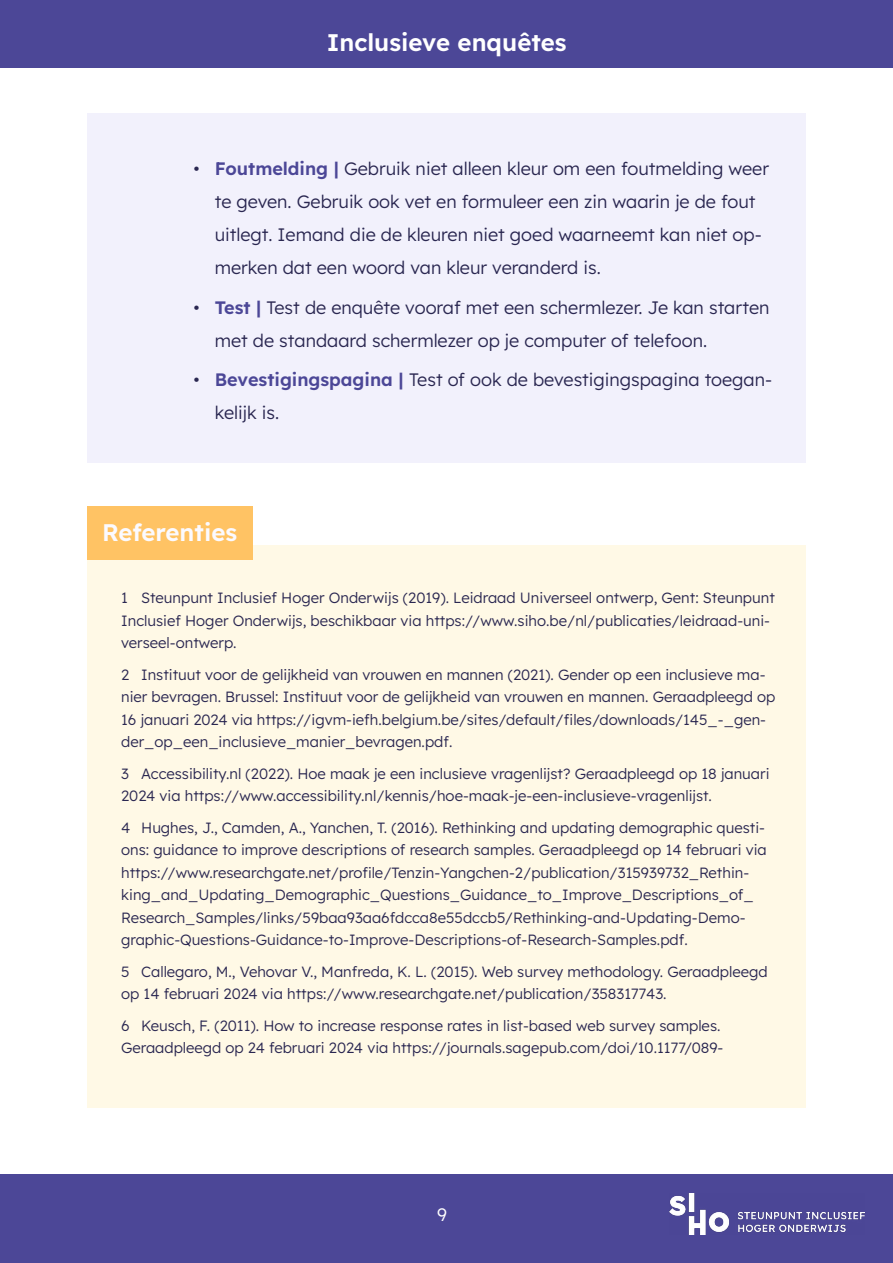
<style>
.page{position:relative;width:893px;height:1263px;background:#fff}
.page>*{position:absolute;margin:0;border:0;box-sizing:border-box;transform-origin:0 0}
.Koptekst_pagina_fiche{font:600 24px "Lexend";color:#fff}
.t1{font:600 24px "Lexend";color:#fbfaff}
.lijst{font:300 18px/33px "Lexend";color:#2a2751}
.t2{font:300 18px "Lexend";color:#fff}
.voetnoten{font:300 14.85px/22.5px "Lexend";color:#2a2751}
.s1{font-weight:600;color:#4c4797}
</style>
<div class="page">
<div style="left:0;top:0;width:893px;height:67px;background:#4c4797"></div>
<div style="left:0;top:1174px;width:893px;height:89px;background:#4c4797"></div>
<img style="left:670px;top:1193px;width:194px;height:41px">
<div style="left:87px;top:113px;width:719px;height:350px;background:#f2f1fc"></div>
<div style="left:87px;top:545px;width:719px;height:562px;background:#fff9e6"></div>
<div style="left:87px;top:507px;width:165px;height:53px;background:#ffc364"></div>
<p class="Koptekst_pagina_fiche" style="left:327px;top:24px;width:241px">Inclusieve enquêtes</p>
<p class="lijst" style="left:215px;top:151px;width:556px;text-indent:-21px">• <span class="s1">Foutmelding |</span> Gebruik niet alleen kleur om een foutmelding weer te geven. Gebruik ook vet en formuleer een zin waarin je de fout uitlegt. Iemand die de kleuren niet goed waarneemt kan niet op&shy;merken dat een woord van kleur veranderd is.</p>
<p class="lijst" style="left:215px;top:290px;width:556px;text-indent:-21px">• <span class="s1">Test |</span> Test de enquête vooraf met een schermlezer. Je kan starten met de standaard schermlezer op je computer of telefoon.</p>
<p class="lijst" style="left:215px;top:362px;width:559px;text-indent:-21px">• <span class="s1">Bevestigingspagina |</span> Test of ook de bevestigingspagina toegan&shy;kelijk is.</p>
<h2 class="t1" style="left:102px;top:514px;width:136px">Referenties</h2>
<p class="voetnoten" style="left:121px;top:586px;width:655px">1 Steunpunt Inclusief Hoger Onderwijs (2019). Leidraad Universeel ontwerp, Gent: Steunpunt<br>Inclusief Hoger Onderwijs, beschikbaar via https://www.siho.be/nl/publicaties/leidraad-uni&shy;verseel-ontwerp.</p>
<p class="voetnoten" style="left:121px;top:662px;width:656px">2 Instituut voor de gelijkheid van vrouwen en mannen (2021). Gender op een inclusieve ma&shy;nier bevragen. Brussel: Instituut voor de gelijkheid van vrouwen en mannen. Geraadpleegd op 16 januari 2024 via https://igvm-iefh.belgium.be/sites/default/files/downloads/145_-_gen&shy;der_op_een_inclusieve_manier_bevragen.pdf.</p>
<p class="voetnoten" style="left:121px;top:761px;width:650px">3 Accessibility.nl (2022). Hoe maak je een inclusieve vragenlijst? Geraadpleegd op 18 januari<br>2024 via https://www.accessibility.nl/kennis/hoe-maak-je-een-inclusieve-vragenlijst.</p>
<p class="voetnoten" style="left:121px;top:815px;width:647px">4 Hughes, J., Camden, A., Yanchen, T. (2016). Rethinking and updating demographic questi&shy;ons: guidance to improve descriptions of research samples. Geraadpleegd op 14 februari via https://www.researchgate.net/profile/Tenzin-Yangchen-2/publication/315939732_Rethin&shy;king_and_Updating_Demographic_Questions_Guidance_to_Improve_Descriptions_of_ Research_Samples/links/59baa93aa6fdcca8e55dccb5/Rethinking-and-Updating-Demo&shy;graphic-Questions-Guidance-to-Improve-Descriptions-of-Research-Samples.pdf.</p>
<p class="voetnoten" style="left:121px;top:959px;width:648px">5 Callegaro, M., Vehovar V., Manfreda, K. L. (2015). Web survey methodology. Geraadpleegd op 14 februari 2024 via https://www.researchgate.net/publication/358317743.</p>
<p class="voetnoten" style="left:121px;top:1013px;width:602px">6 Keusch, F. (2011). How to increase response rates in list-based web survey samples.<br>Geraadpleegd op 24 februari 2024 via https://journals.sagepub.com/doi/10.1177/089-</p>
<p class="t2" style="left:437px;top:1202px;width:11px">9</p>
</div>
